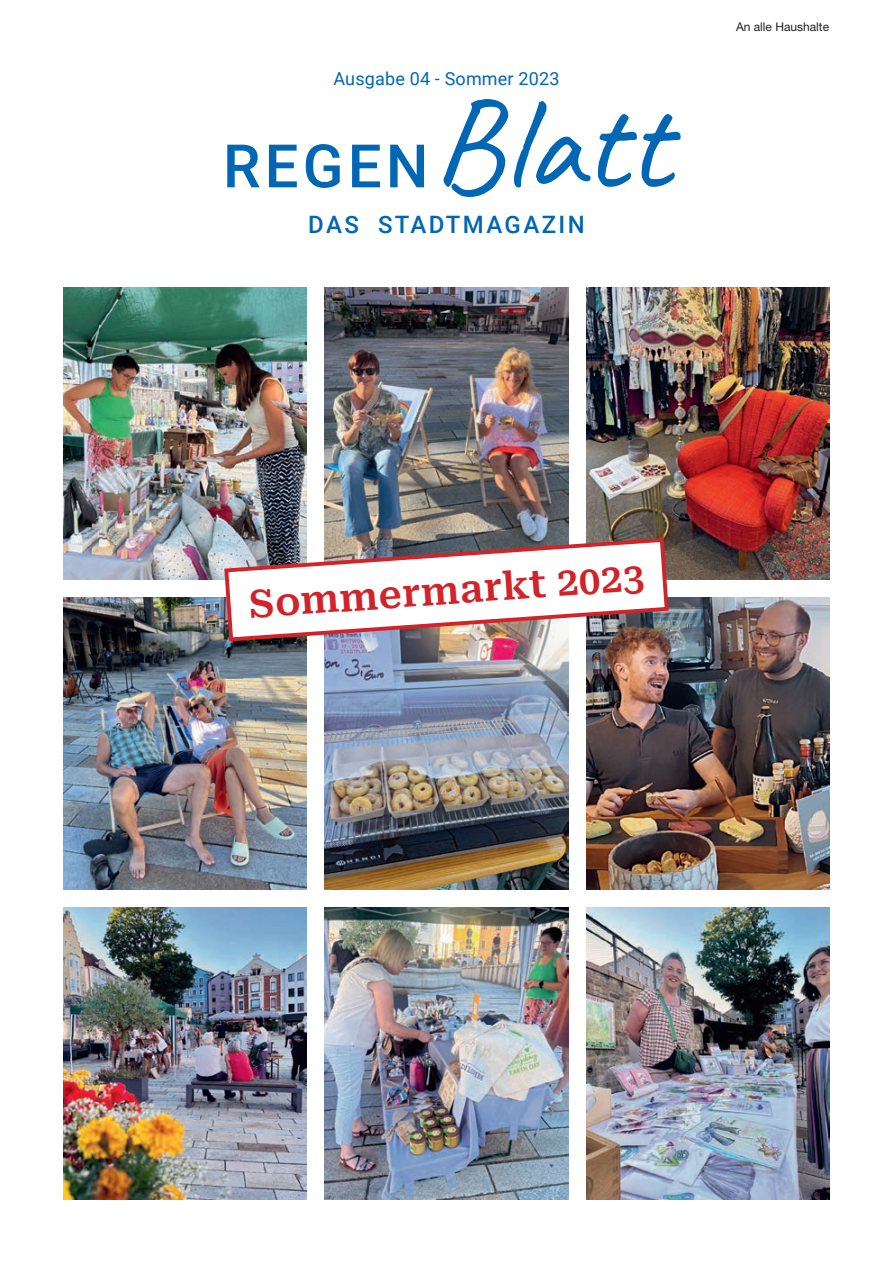
<style>
.page{position:relative;width:893px;height:1263px;background:#fff}
.page>*{position:absolute;margin:0;border:0;box-sizing:border-box;transform-origin:0 0}
.t1{font:500 60px "Roboto";letter-spacing:.07em;color:#0166b3}
.t2{font:600 38.4px "Roboto Serif";color:#d1232a}
.t3{font:500 24px "Roboto";letter-spacing:.1em;color:#0166b3}
.t4{font:18px "Roboto";letter-spacing:.01em;color:#0166b3}
.t5{font:12px "Helvetica Neue";color:#231f20}
.s1{font-family:"Caveat";font-weight:400;font-size:132px}
</style>
<div class="page">
<img style="left:64px;top:287px;width:243px;height:292px">
<img style="left:325px;top:287px;width:243px;height:249px">
<img style="left:586px;top:287px;width:243px;height:292px">
<img style="left:64px;top:597px;width:243px;height:292px">
<img style="left:325px;top:643px;width:243px;height:246px">
<img style="left:586px;top:597px;width:243px;height:292px">
<img style="left:64px;top:907px;width:243px;height:292px">
<img style="left:325px;top:907px;width:243px;height:292px">
<img style="left:586px;top:907px;width:243px;height:292px">
<img style="left:222px;top:536px;width:449px;height:107px">
<p class="t4" style="left:333px;top:66px;width:228px">Ausgabe 04 - Sommer 2023</p>
<h1 class="t1" style="left:223px;top:124px;width:449px">REGEN<span class="s1">Blatt</span></h1>
<h3 class="t3" style="left:308px;top:208px;width:278px">DAS STADTMAGAZIN</h3>
<p class="t5" style="left:736px;top:19px;width:95px">An alle Haushalte</p>
<h2 class="t2" style="left:247px;top:574px;width:398px;rotate:-4deg">Sommermarkt 2023</h2>
</div>
